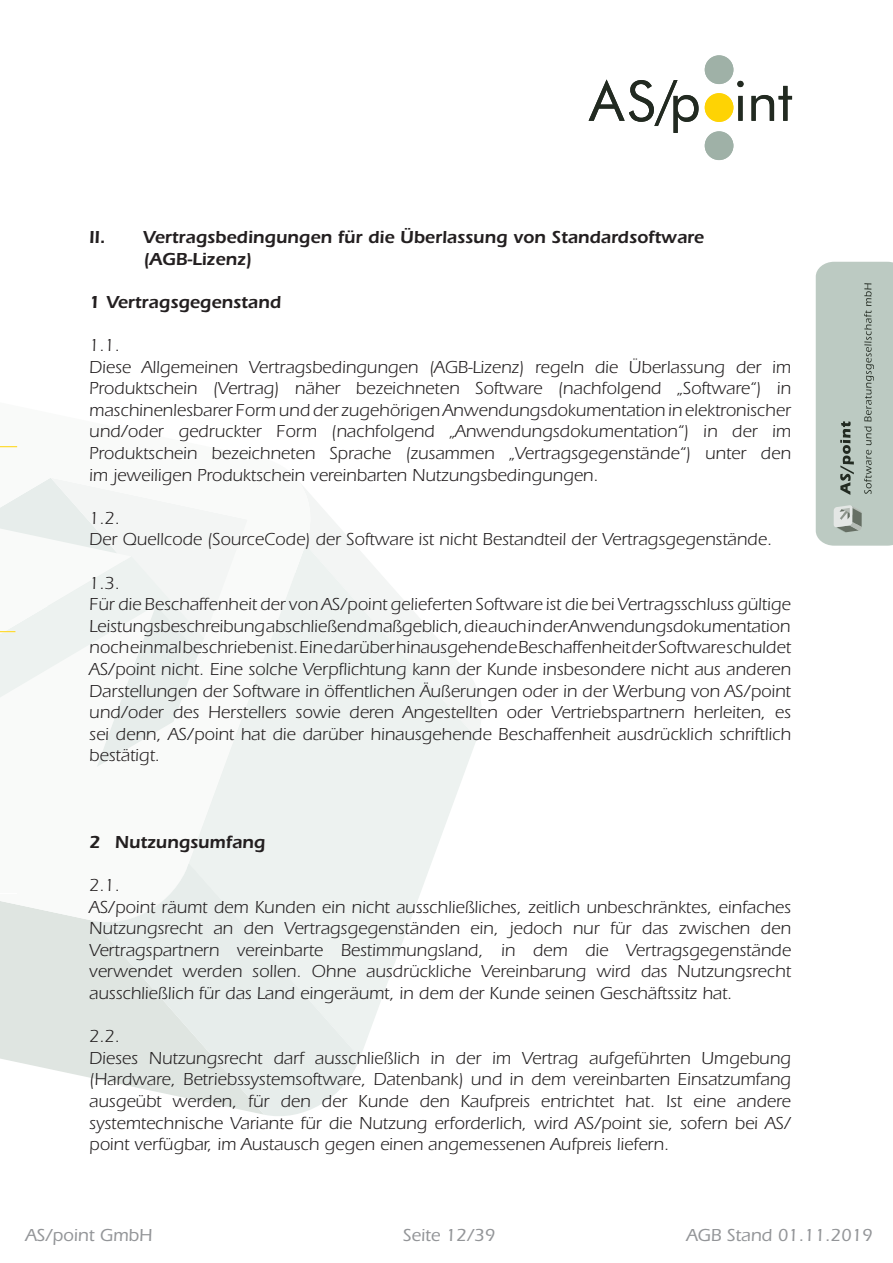
<style>
.page{position:relative;width:893px;height:1263px;background:#fff}
.page>*{position:absolute;margin:0;border:0;box-sizing:border-box;transform-origin:0 0}
.t1{font:18px/21.6px "ITC Eras Std";color:#231f20}
.t2{font:600 18px/21.6px "ITC Eras Std";color:#231f20}
.t3{font:500 18px "ITC Eras Std";color:#939598}
</style>
<div class="page">
<svg style="left:320px;top:506px;width:161px;height:230px"></svg>
<div style="left:0;top:929px;width:93px;height:149px;background:#dfe5e1"></div>
<svg style="left:320px;top:544px;width:157px;height:513px;fill:#edf2f0"></svg>
<svg style="left:0;top:446px;width:320px;height:483px"></svg>
<svg style="left:93px;top:864px;width:267px;height:252px;background:#e9eeec"></svg>
<svg style="left:0;top:446px;width:17px;height:1px"></svg>
<svg style="left:0;top:631px;width:15px;height:1px"></svg>
<svg style="left:589px;top:79px;width:109px;height:54px"></svg>
<svg style="left:737px;top:81px;width:6px;height:40px"></svg>
<svg style="left:751px;top:86px;width:41px;height:35px"></svg>
<div style="left:705px;top:93px;width:28px;height:29px;background:#fed304;border-radius:50%"></div>
<div style="left:705px;top:55px;width:28px;height:29px;background:#9fb1a7;border-radius:50%"></div>
<div style="left:705px;top:131px;width:28px;height:29px;background:#9fb1a7;border-radius:50%"></div>
<svg style="left:816px;top:262px;width:77px;height:284px;background:#b6c4bc"></svg>
<p class="t2" style="left:143px;top:226px;width:562px;text-indent:-54px">II. Vertragsbedingungen für die Überlassung von Standardsoftware (AGB-Lizenz)</p>
<p class="t2" style="left:89px;top:291px;width:193px">1 Vertragsgegenstand</p>
<p class="t1" style="left:89px;top:334px;width:703px">1.1.<br>Diese Allgemeinen Vertragsbedingungen (AGB-Lizenz) regeln die Überlassung der im Produktschein (Vertrag) näher bezeichneten Software (nachfolgend „Software“) in maschinenlesbarer Form und der zugehörigen Anwendungsdokumentation in elektronischer und/oder gedruckter Form (nachfolgend „Anwendungsdokumentation“) in der im Produktschein bezeichneten Sprache (zusammen „Vertragsgegenstände“) unter den im jeweiligen Produktschein vereinbarten Nutzungsbedingungen.</p>
<p class="t1" style="left:89px;top:507px;width:684px">1.2.<br>Der Quellcode (SourceCode) der Software ist nicht Bestandteil der Vertragsgegenstände.</p>
<p class="t1" style="left:89px;top:572px;width:703px">1.3.<br>Für die Beschaffenheit der von AS/point gelieferten Software ist die bei Vertragsschluss gültige Leistungsbeschreibung abschließend maßgeblich, die auch in der Anwendungsdokumentation noch einmal beschrieben ist. Eine darüber hinausgehende Beschaffenheit der Software schuldet AS/point nicht. Eine solche Verpflichtung kann der Kunde insbesondere nicht aus anderen Darstellungen der Software in öffentlichen Äußerungen oder in der Werbung von AS/point und/oder des Herstellers sowie deren Angestellten oder Vertriebspartnern herleiten, es sei denn, AS/point hat die darüber hinausgehende Beschaffenheit ausdrücklich schriftlich bestätigt.</p>
<p class="t2" style="left:89px;top:831px;width:178px">2 Nutzungsumfang</p>
<p class="t1" style="left:89px;top:874px;width:703px">2.1.<br>AS/point räumt dem Kunden ein nicht ausschließliches, zeitlich unbeschränktes, einfaches Nutzungsrecht an den Vertragsgegenständen ein, jedoch nur für das zwischen den Vertragspartnern vereinbarte Bestimmungsland, in dem die Vertragsgegenstände verwendet werden sollen. Ohne ausdrückliche Vereinbarung wird das Nutzungsrecht ausschließlich für das Land eingeräumt, in dem der Kunde seinen Geschäftssitz hat.</p>
<p class="t1" style="left:89px;top:1026px;width:703px">2.2.<br>Dieses Nutzungsrecht darf ausschließlich in der im Vertrag aufgeführten Umgebung (Hardware, Betriebssystemsoftware, Datenbank) und in dem vereinbarten Einsatzumfang ausgeübt werden, für den der Kunde den Kaufpreis entrichtet hat. Ist eine andere systemtechnische Variante für die Nutzung erforderlich, wird AS/point sie, sofern bei AS/ point verfügbar, im Austausch gegen einen angemessenen Aufpreis liefern.</p>
<p class="t3" style="left:25px;top:1225px;width:128px">AS/point GmbH</p>
<p class="t3" style="left:403px;top:1225px;width:94px">Seite 12/39</p>
<p class="t3" style="left:686px;top:1225px;width:188px">AGB Stand 01.11.2019</p>
</div>
